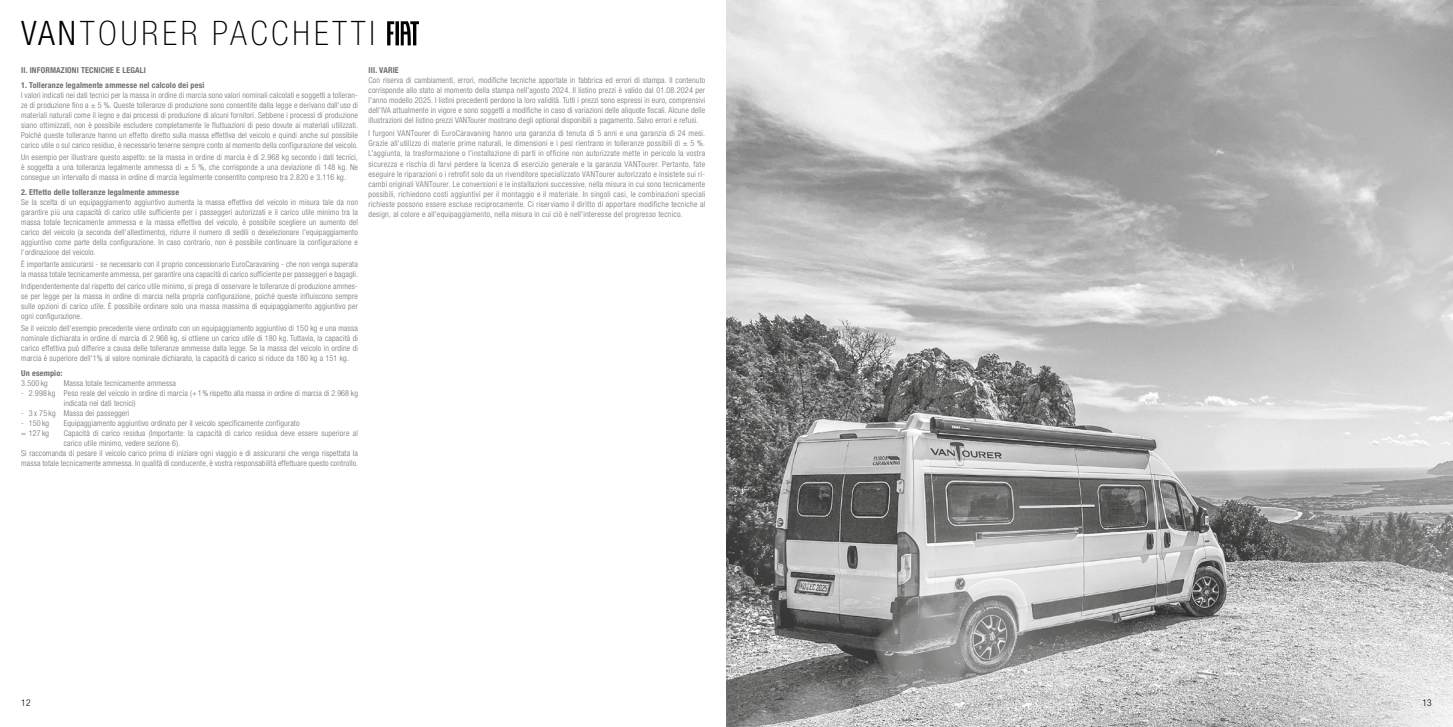
<style>
.page{position:relative;width:1453px;height:727px;background:#fff}
.page>*{position:absolute;margin:0;border:0;box-sizing:border-box;transform-origin:0 0}
.t1{font:100 condensed 33.75px "Helvetica Neue LT Std";letter-spacing:.12em;color:#000}
.t2{font:300 condensed 9.38px "Helvetica Neue LT Std";color:#000}
.t3{font:300 condensed 8.12px/10px "Helvetica Neue LT Std";letter-spacing:.02em;color:#706f6f;text-align:justify}
.t4{font:700 condensed 8.12px "Helvetica Neue LT Std";letter-spacing:.02em;color:#706f6f}
.s1{font-weight:300}
</style>
<div class="page">
<img style="left:726px;top:0;width:727px;height:726px">
<svg style="left:1273px;top:556px;width:180px;height:170px;background:#cdcdcd"></svg>
<svg style="left:387px;top:21px;width:32px;height:24px"></svg>
<h1 class="t1" style="left:21px;top:15px;width:355px"><span class="s1">VAN</span>TOURER PACCHETTI</h1>
<p class="t4" style="left:21px;top:65px;width:126px">II. INFORMAZIONI TECNICHE E LEGALI</p>
<p class="t4" style="left:21px;top:80px;width:185px">1. Tolleranze legalmente ammesse nel calcolo dei pesi</p>
<p class="t3" style="left:21px;top:90px;width:338px">I valori indicati nei dati tecnici per la massa in ordine di marcia sono valori nominali calcolati e soggetti a tolleran&shy;ze di produzione fino a ± 5 %. Queste tolleranze di produzione sono consentite dalla legge e derivano dall'uso di materiali naturali come il legno e dai processi di produzione di alcuni fornitori. Sebbene i processi di produzione siano ottimizzati, non è possibile escludere completamente le fluttuazioni di peso dovute ai materiali utilizzati.<br>Poiché queste tolleranze hanno un effetto diretto sulla massa effettiva del veicolo e quindi anche sul possibile carico utile o sul carico residuo, è necessario tenerne sempre conto al momento della configurazione del veicolo.</p>
<p class="t3" style="left:21px;top:152px;width:338px">Un esempio per illustrare questo aspetto: se la massa in ordine di marcia è di 2.968 kg secondo i dati tecnici, è soggetta a una tolleranza legalmente ammessa di ± 5 %, che corrisponde a una deviazione di 148 kg. Ne consegue un intervallo di massa in ordine di marcia legalmente consentito compreso tra 2.820 e 3.116 kg.</p>
<p class="t4" style="left:21px;top:187px;width:159px">2. Effetto delle tolleranze legalmente ammesse</p>
<p class="t3" style="left:21px;top:197px;width:338px">Se la scelta di un equipaggiamento aggiuntivo aumenta la massa effettiva del veicolo in misura tale da non garantire più una capacità di carico utile sufficiente per i passeggeri autorizzati e il carico utile minimo tra la massa totale tecnicamente ammessa e la massa effettiva del veicolo, è possibile scegliere un aumento del carico del veicolo (a seconda dell'allestimento), ridurre il numero di sedili o deselezionare l'equipaggiamento aggiuntivo come parte della configurazione. In caso contrario, non è possibile continuare la configurazione e l'ordinazione del veicolo.</p>
<p class="t3" style="left:21px;top:259px;width:338px">È importante assicurarsi - se necessario con il proprio concessionario EuroCaravaning - che non venga superata la massa totale tecnicamente ammessa, per garantire una capacità di carico sufficiente per passeggeri e bagagli.</p>
<p class="t3" style="left:21px;top:281px;width:338px">Indipendentemente dal rispetto del carico utile minimo, si prega di osservare le tolleranze di produzione ammes&shy;se per legge per la massa in ordine di marcia nella propria configurazione, poiché queste influiscono sempre sulle opzioni di carico utile. È possibile ordinare solo una massa massima di equipaggiamento aggiuntivo per ogni configurazione.</p>
<p class="t3" style="left:21px;top:323px;width:338px">Se il veicolo dell'esempio precedente viene ordinato con un equipaggiamento aggiuntivo di 150 kg e una massa nominale dichiarata in ordine di marcia di 2.968 kg, si ottiene un carico utile di 180 kg. Tuttavia, la capacità di carico effettiva può differire a causa delle tolleranze ammesse dalla legge. Se la massa del veicolo in ordine di marcia è superiore dell'1% al valore nominale dichiarato, la capacità di carico si riduce da 180 kg a 151 kg.</p>
<p class="t4" style="left:21px;top:368px;width:43px">Un esempio:</p>
<p class="t3" style="left:21px;top:378px;width:28px">3.500 kg</p>
<p class="t3" style="left:64px;top:378px;width:114px">Massa totale tecnicamente ammessa</p>
<p class="t3" style="left:64px;top:388px;width:296px;text-indent:-43px">- 2.998 kg Peso reale del veicolo in ordine di marcia (+ 1 % rispetto alla massa in ordine di marcia di 2.968 kg indicata nei dati tecnici)</p>
<p class="t3" style="left:21px;top:408px;width:110px">- 3 x 75 kg Massa dei passeggeri</p>
<p class="t3" style="left:21px;top:418px;width:29px">- 150 kg</p>
<p class="t3" style="left:64px;top:418px;width:237px">Equipaggiamento aggiuntivo ordinato per il veicolo specificamente configurato</p>
<p class="t3" style="left:21px;top:428px;width:29px">= 127 kg</p>
<p class="t3" style="left:64px;top:428px;width:296px">Capacità di carico residua (Importante: la capacità di carico residua deve essere superiore al</p>
<p class="t3" style="left:64px;top:438px;width:118px">carico utile minimo, vedere sezione 6).</p>
<p class="t3" style="left:21px;top:448px;width:338px">Si raccomanda di pesare il veicolo carico prima di iniziare ogni viaggio e di assicurarsi che venga rispettata la</p>
<p class="t3" style="left:21px;top:458px;width:338px">massa totale tecnicamente ammessa. In qualità di conducente, è vostra responsabilità effettuare questo controllo.</p>
<p class="t4" style="left:369px;top:65px;width:32px">III. VARIE</p>
<p class="t3" style="left:369px;top:75px;width:338px">Con riserva di cambiamenti, errori, modifiche tecniche apportate in fabbrica ed errori di stampa. Il contenuto corrisponde allo stato al momento della stampa nell'agosto 2024. Il listino prezzi è valido dal 01.08.2024 per l'anno modello 2025. I listini precedenti perdono la loro validità. Tutti i prezzi sono espressi in euro, comprensivi dell'IVA attualmente in vigore e sono soggetti a modifiche in caso di variazioni delle aliquote fiscali. Alcune delle illustrazioni del listino prezzi VANTourer mostrano degli optional disponibili a pagamento. Salvo errori e refusi.</p>
<p class="t3" style="left:369px;top:128px;width:338px">I furgoni VANTourer di EuroCaravaning hanno una garanzia di tenuta di 5 anni e una garanzia di 24 mesi.<br>Grazie all'utilizzo di materie prime naturali, le dimensioni e i pesi rientrano in tolleranze possibili di ± 5 %.<br>L'aggiunta, la trasformazione o l'installazione di parti in officine non autorizzate mette in pericolo la vostra sicurezza e rischia di farvi perdere la licenza di esercizio generale e la garanzia VANTourer. Pertanto, fate eseguire le riparazioni o i retrofit solo da un rivenditore specializzato VANTourer autorizzato e insistete sui ri&shy;cambi originali VANTourer. Le conversioni e le installazioni successive, nella misura in cui sono tecnicamente possibili, richiedono costi aggiuntivi per il montaggio e il materiale. In singoli casi, le combinazioni speciali richieste possono essere escluse reciprocamente. Ci riserviamo il diritto di apportare modifiche tecniche al design, al colore e all'equipaggiamento, nella misura in cui ciò è nell'interesse del progresso tecnico.</p>
<p class="t2" style="left:21px;top:696px;width:11px">12</p>
<p class="t2" style="left:1422px;top:696px;width:11px">13</p>
</div>
